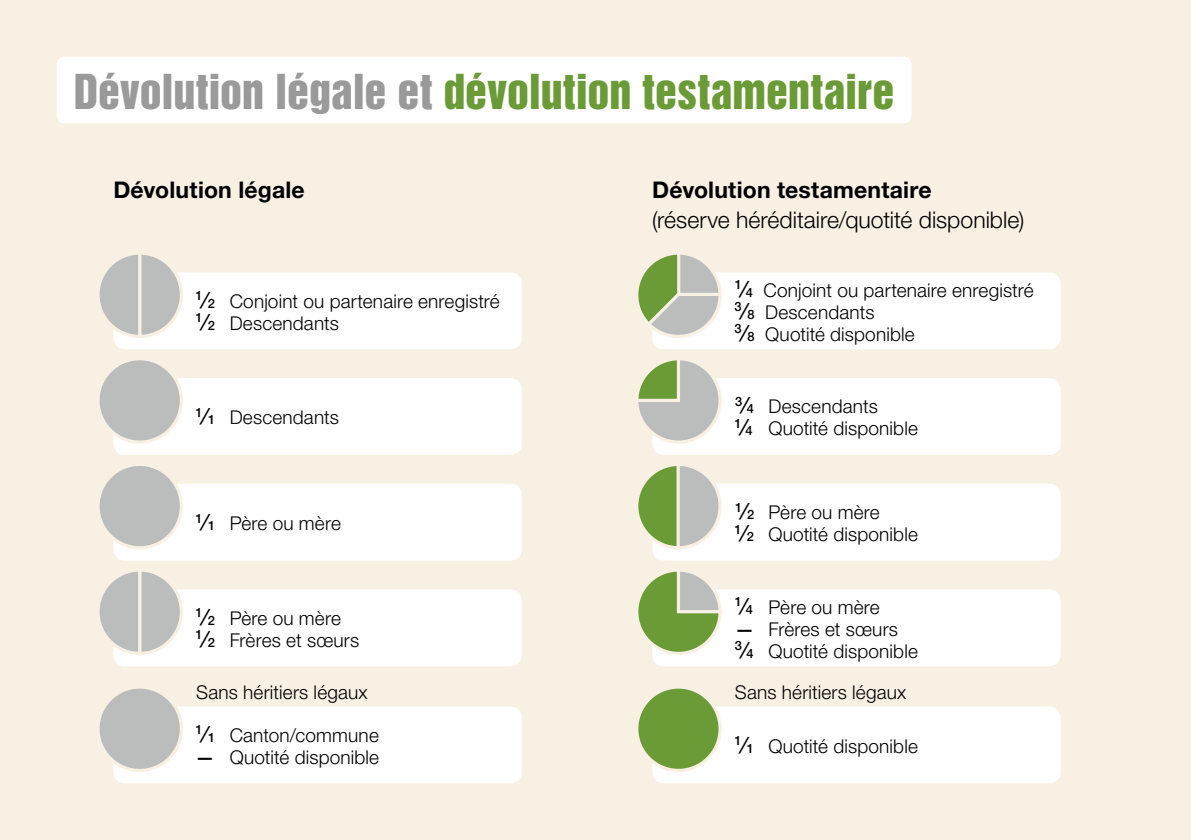
<style>
.page{position:relative;width:1191px;height:840px;background:#fff}
.page>*{position:absolute;margin:0;border:0;box-sizing:border-box;transform-origin:0 0}
.t1{font:44px "Helvetica Inserat LT Std";color:#6a9b37}
.t2{font:700 23px "Helvetica Neue LT Std";letter-spacing:.01em;color:#000}
.t3{font:300 23px "Helvetica Neue LT Std";color:#000}
.t4{font:300 19px/22px "Helvetica Neue LT Std";letter-spacing:.01em;color:#000}
.s1{color:#9a9a9a}
.s2{font-weight:500;font-size:22px}
.s3{font-weight:500;font-size:12.8px}
.s4{font-weight:500}
</style>
<div class="page">
<div style="left:0;top:0;width:1191px;height:839px;background:#f9f0e4"></div>
<div style="left:113px;top:272px;width:409px;height:77px;background:#fff;border-radius:11px"></div>
<div style="left:652px;top:272px;width:408px;height:77px;background:#fff;border-radius:11px"></div>
<div style="left:113px;top:589px;width:409px;height:76px;background:#fff;border-radius:11px"></div>
<div style="left:652px;top:589px;width:408px;height:76px;background:#fff;border-radius:11px"></div>
<div style="left:113px;top:706px;width:409px;height:76px;background:#fff;border-radius:11px"></div>
<div style="left:652px;top:706px;width:408px;height:76px;background:#fff;border-radius:11px"></div>
<div style="left:113px;top:378px;width:409px;height:76px;background:#fff;border-radius:11px"></div>
<div style="left:652px;top:378px;width:408px;height:76px;background:#fff;border-radius:11px"></div>
<div style="left:113px;top:483px;width:409px;height:77px;background:#fff;border-radius:11px"></div>
<div style="left:652px;top:483px;width:408px;height:77px;background:#fff;border-radius:11px"></div>
<div style="left:96px;top:357px;width:87px;height:86px;background:#bbbcbc;border:3px solid #f9f0e4;border-radius:50%"></div>
<div style="left:96px;top:462px;width:87px;height:87px;background:#bbbcbc;border:3px solid #f9f0e4;border-radius:50%"></div>
<div style="left:96px;top:685px;width:87px;height:86px;background:#bbbcbc;border:3px solid #f9f0e4;border-radius:50%"></div>
<div style="left:635px;top:685px;width:86px;height:86px;background:#6a9b37;border:3px solid #f9f0e4;border-radius:50%"></div>
<svg style="left:99px;top:254px;width:86px;height:85px"></svg>
<svg style="left:99px;top:571px;width:86px;height:85px"></svg>
<svg style="left:638px;top:466px;width:85px;height:84px"></svg>
<svg style="left:638px;top:254px;width:85px;height:86px"></svg>
<svg style="left:638px;top:360px;width:84px;height:84px"></svg>
<svg style="left:638px;top:571px;width:85px;height:84px"></svg>
<div style="left:57px;top:57px;width:854px;height:66px;background:#fff;border-radius:8px"></div>
<h1 class="t1" style="left:74px;top:65px;width:822px"><span class="s1">Dévolution légale et</span> dévolution testamentaire</h1>
<p class="t2" style="left:113px;top:175px;width:193px">Dévolution légale</p>
<p class="t2" style="left:652px;top:175px;width:281px">Dévolution testamentaire</p>
<p class="t3" style="left:652px;top:206px;width:373px">(réserve héréditaire/quotité disponible)</p>
<p class="t4" style="left:196px;top:289px;width:305px"><sup>1</sup><span class="s2">∕</span><span class="s3">2</span> Conjoint ou partenaire enregistré<br><sup>1</sup><span class="s2">∕</span><span class="s3">2</span> Descendants</p>
<p class="t4" style="left:734px;top:278px;width:301px"><sup>1</sup><span class="s2">∕</span><span class="s3">4</span> Conjoint ou partenaire enregistré<br><sup>3</sup><span class="s2">∕</span><span class="s3">8</span> Descendants<br><sup>3</sup><span class="s2">∕</span><span class="s3">8</span> Quotité disponible</p>
<p class="t4" style="left:196px;top:406px;width:145px"><sup>1</sup><span class="s2">∕</span><span class="s3">1</span> Descendants</p>
<p class="t4" style="left:734px;top:395px;width:185px"><sup>3</sup><span class="s2">∕</span><span class="s3">4</span> Descendants<br><sup>1</sup><span class="s2">∕</span><span class="s3">4</span> Quotité disponible</p>
<p class="t4" style="left:196px;top:511px;width:147px"><sup>1</sup><span class="s2">∕</span><span class="s3">1</span> Père ou mère</p>
<p class="t4" style="left:734px;top:500px;width:185px"><sup>1</sup><span class="s2">∕</span><span class="s3">2</span> Père ou mère<br><sup>1</sup><span class="s2">∕</span><span class="s3">2</span> Quotité disponible</p>
<p class="t4" style="left:196px;top:606px;width:165px"><sup>1</sup><span class="s2">∕</span><span class="s3">2</span> Père ou mère<br><sup>1</sup><span class="s2">∕</span><span class="s3">2</span> Frères et sœurs</p>
<p class="t4" style="left:734px;top:595px;width:146px"><sup>1</sup><span class="s2">∕</span><span class="s3">4</span> Père ou mère</p>
<p class="t4" style="left:734px;top:617px;width:185px"><span class="s4">—</span> Frères et sœurs<br><sup>3</sup><span class="s2">∕</span><span class="s3">4</span> Quotité disponible</p>
<p class="t4" style="left:196px;top:680px;width:173px">Sans héritiers légaux</p>
<p class="t4" style="left:735px;top:680px;width:173px">Sans héritiers légaux</p>
<p class="t4" style="left:196px;top:723px;width:185px"><sup>1</sup><span class="s2">∕</span><span class="s3">1</span> Canton/commune</p>
<p class="t4" style="left:196px;top:745px;width:185px"><span class="s4">—</span> Quotité disponible</p>
<p class="t4" style="left:734px;top:734px;width:185px"><sup>1</sup><span class="s2">∕</span><span class="s3">1</span> Quotité disponible</p>
</div>
